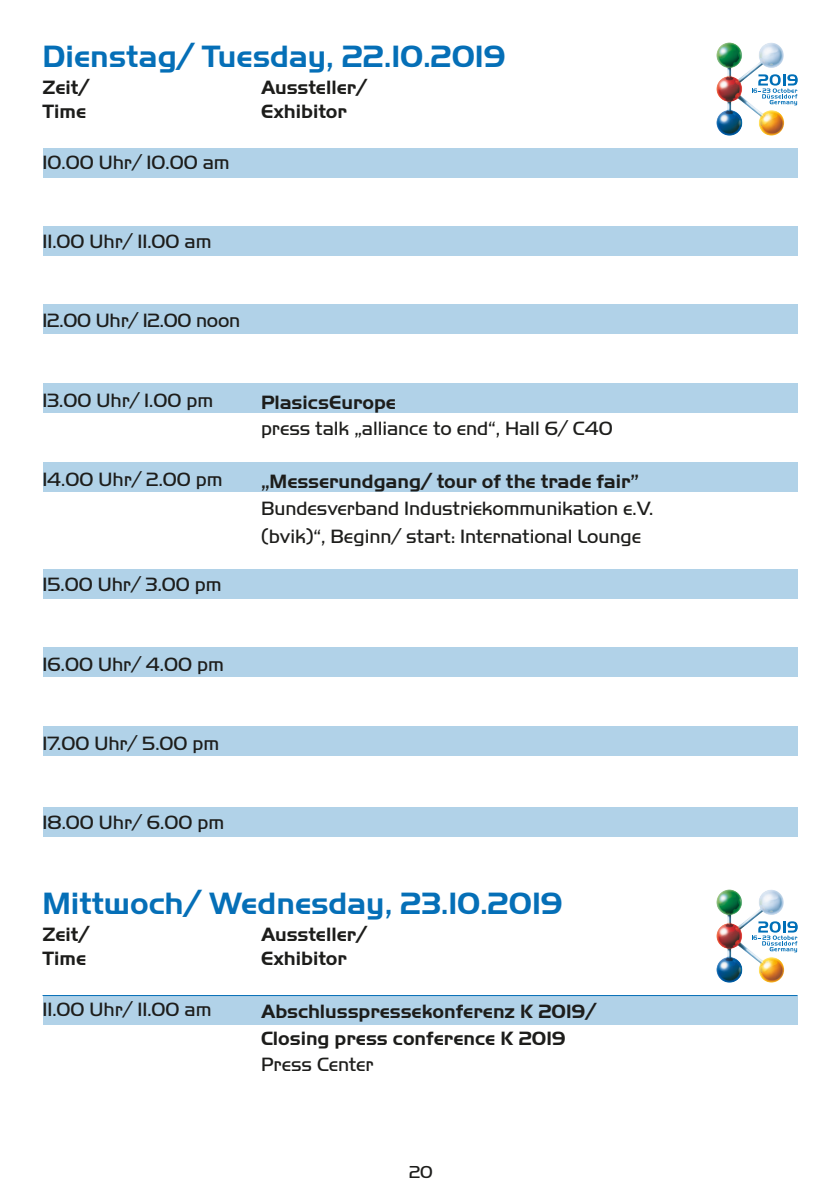
<style>
.page{position:relative;width:840px;height:1191px;background:#fff}
.page>*{position:absolute;margin:0;border:0;box-sizing:border-box;transform-origin:0 0}
.t1{font:700 32px "Huntington";color:#056fb7}
.t2{font:300 20px "Huntington";color:#1d1d1b}
.t3{font:700 20px "Huntington";color:#1d1d1b}
.t4{font:300 18px "Huntington";color:#1d1d1b}
</style>
<div class="page">
<img style="left:716px;top:43px;width:67px;height:93px">
<svg style="left:751px;top:74px;width:46px;height:31px"></svg>
<div style="left:43px;top:725px;width:754px;height:30px;background:#b1d2e8"></div>
<div style="left:43px;top:807px;width:754px;height:30px;background:#b1d2e8"></div>
<div style="left:43px;top:647px;width:754px;height:30px;background:#b1d2e8"></div>
<div style="left:43px;top:462px;width:754px;height:30px;background:#b1d2e8"></div>
<div style="left:43px;top:569px;width:754px;height:29px;background:#b1d2e8"></div>
<div style="left:43px;top:383px;width:754px;height:30px;background:#b1d2e8"></div>
<div style="left:43px;top:304px;width:754px;height:29px;background:#b1d2e8"></div>
<div style="left:43px;top:148px;width:754px;height:29px;background:#b1d2e8"></div>
<div style="left:43px;top:226px;width:754px;height:29px;background:#b1d2e8"></div>
<div style="left:43px;top:994px;width:754px;height:30px;background:#b1d2e8"></div>
<hr style="left:43px;top:995px;width:754px;height:1px;background:#056fb7">
<img style="left:716px;top:889px;width:67px;height:93px">
<svg style="left:751px;top:921px;width:46px;height:31px"></svg>
<p class="t1" style="left:43px;top:38px;width:464px">Dienstag/ Tuesday, 22.10.2019</p>
<p class="t3" style="left:43px;top:76px;width:48px">Zeit/</p>
<p class="t3" style="left:43px;top:100px;width:45px">Time</p>
<p class="t2" style="left:43px;top:151px;width:188px">10.00 Uhr/ 10.00 am</p>
<p class="t3" style="left:261px;top:76px;width:107px">Aussteller/</p>
<p class="t3" style="left:261px;top:100px;width:87px">Exhibitor</p>
<p class="t2" style="left:43px;top:230px;width:170px">11.00 Uhr/ 11.00 am</p>
<p class="t2" style="left:43px;top:309px;width:199px">12.00 Uhr/ 12.00 noon</p>
<p class="t2" style="left:43px;top:388px;width:172px">13.00 Uhr/ 1.00 pm</p>
<p class="t2" style="left:43px;top:468px;width:181px">14.00 Uhr/ 2.00 pm</p>
<p class="t2" style="left:43px;top:573px;width:180px">15.00 Uhr/ 3.00 pm</p>
<p class="t2" style="left:43px;top:652px;width:183px">16.00 Uhr/ 4.00 pm</p>
<p class="t2" style="left:43px;top:732px;width:178px">17.00 Uhr/ 5.00 pm</p>
<p class="t2" style="left:43px;top:811px;width:183px">18.00 Uhr/ 6.00 pm</p>
<p class="t3" style="left:261px;top:391px;width:136px">PlasicsEurope</p>
<p class="t2" style="left:261px;top:417px;width:353px">press talk „alliance to end“, Hall 6/ C40</p>
<p class="t3" style="left:261px;top:470px;width:379px">„Messerundgang/ tour of the trade fair”</p>
<p class="t2" style="left:261px;top:496px;width:393px">Bundesverband Industriekommunikation e.V.</p>
<p class="t2" style="left:261px;top:525px;width:381px">(bvik)“, Beginn/ start: International Lounge</p>
<p class="t1" style="left:43px;top:884px;width:521px">Mittwoch/ Wednesday, 23.10.2019</p>
<p class="t3" style="left:43px;top:923px;width:48px">Zeit/</p>
<p class="t3" style="left:43px;top:947px;width:45px">Time</p>
<p class="t2" style="left:43px;top:997px;width:170px">11.00 Uhr/ 11.00 am</p>
<p class="t3" style="left:261px;top:923px;width:107px">Aussteller/</p>
<p class="t3" style="left:261px;top:947px;width:87px">Exhibitor</p>
<p class="t3" style="left:261px;top:1000px;width:336px">Abschlusspressekonferenz K 2019/</p>
<p class="t3" style="left:261px;top:1026px;width:306px">Closing press conference K 2019</p>
<p class="t2" style="left:261px;top:1053px;width:114px">Press Center</p>
<p class="t4" style="left:409px;top:1161px;width:25px">20</p>
</div>
